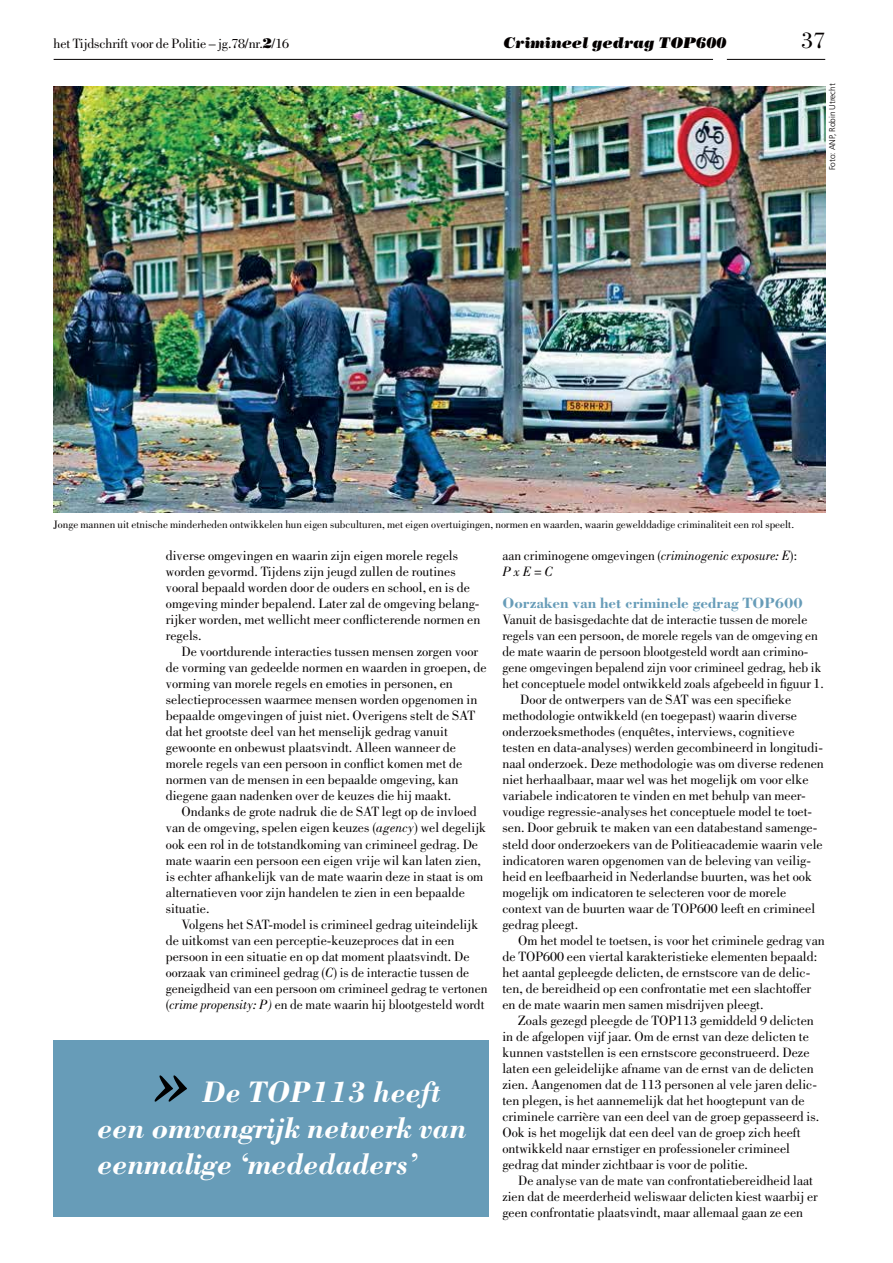
<style>
.page{position:relative;width:893px;height:1263px;background:#fff}
.page>*{position:absolute;margin:0;border:0;box-sizing:border-box;transform-origin:0 0}
.t1{font:italic 700 30.6px/36.2px "Bodoni Std";color:#fff}
.t2{font:23.7px "Bodoni Std";color:#040000}
.t3{font:700 15.3px "Bodoni Std";color:#679cb8}
.t4{font:italic 15.3px "Bodoni Std Poster";color:#040000}
.t5{font:13.95px/16px "Bodoni Std";color:#040000}
.t6{font:11.1px "Bodoni Std";color:#040000}
.t7{font:300 8.4px "Frutiger LT Std";color:#040000}
.s1{font-family:"Bodoni Std Poster"}
.s2{font-style:italic}
</style>
<div class="page">
<hr style="left:54px;top:59px;width:659px;height:1px;background:#040000">
<hr style="left:727px;top:59px;width:98px;height:1px;background:#040000">
<img style="left:54px;top:86px;width:771px;height:426px">
<div style="left:54px;top:1041px;width:435px;height:176px;background:#679cb8"></div>
<svg style="left:155px;top:1075px;width:32px;height:27px"></svg>
<p class="t5" style="left:54px;top:37px;width:237px">het Tijdschrift voor de Politie – jg.78/nr.<span class="s1">2</span>/16</p>
<p class="t4" style="left:503px;top:37px;width:225px">Crimineel gedrag TOP600</p>
<h2 class="t2" style="left:801px;top:31px;width:25px">37</h2>
<p class="t7" style="left:827px;top:170px;width:88px;rotate:-90deg">Foto: ANP, Robin Utrecht</p>
<p class="t6" style="left:54px;top:520px;width:742px">Jonge mannen uit etnische minderheden ontwikkelen hun eigen subculturen, met eigen overtuigingen, normen en waarden, waarin gewelddadige criminaliteit een rol speelt.</p>
<p class="t5" style="left:166px;top:549px;width:316px">diverse omgevingen en waarin zijn eigen morele regels worden gevormd. Tijdens zijn jeugd zullen de routines vooral bepaald worden door de ouders en school, en is de omgeving minder bepalend. Later zal de omgeving belang&shy;rijker worden, met wellicht meer conflicterende normen en regels.</p>
<p class="t5" style="left:166px;top:645px;width:322px;text-indent:16px">De voortdurende interacties tussen mensen zorgen voor de vorming van gedeelde normen en waarden in groepen, de vorming van morele regels en emoties in personen, en selectieprocessen waarmee mensen worden opgenomen in bepaalde omgevingen of juist niet. Overigens stelt de SAT dat het grootste deel van het menselijk gedrag vanuit gewoonte en onbewust plaatsvindt. Alleen wanneer de morele regels van een persoon in conflict komen met de normen van de mensen in een bepaalde omgeving, kan diegene gaan nadenken over de keuzes die hij maakt.</p>
<p class="t5" style="left:166px;top:805px;width:322px;text-indent:16px">Ondanks de grote nadruk die de SAT legt op de invloed van de omgeving, spelen eigen keuzes (<span class="s2">agency</span>) wel degelijk ook een rol in de totstandkoming van crimineel gedrag. De mate waarin een persoon een eigen vrije wil kan laten zien, is echter afhankelijk van de mate waarin deze in staat is om alternatieven voor zijn handelen te zien in een bepaalde situatie.</p>
<p class="t5" style="left:166px;top:917px;width:323px;text-indent:16px">Volgens het SAT-model is crimineel gedrag uiteindelijk de uitkomst van een perceptie-keuzeproces dat in een persoon in een situatie en op dat moment plaatsvindt. De oorzaak van crimineel gedrag (<span class="s2">C</span>) is de interactie tussen de geneigdheid van een persoon om crimineel gedrag te vertonen (<span class="s2">crime propensity: P)</span> en de mate waarin hij blootgesteld wordt</p>
<h1 class="t1" style="left:97px;top:1076px;width:371px;text-indent:105px">De TOP113 heeft een omvangrijk netwerk van eenmalige ‘mededaders’</h1>
<p class="t5" style="left:502px;top:549px;width:296px">aan criminogene omgevingen (<span class="s2">criminogenic exposure: E</span>):<br><span class="s2">P x E = C</span></p>
<p class="t3" style="left:502px;top:597px;width:302px">Oorzaken van het criminele gedrag TOP600</p>
<p class="t5" style="left:502px;top:613px;width:306px">Vanuit de basisgedachte dat de interactie tussen de morele</p>
<p class="t5" style="left:502px;top:629px;width:317px">regels van een persoon, de morele regels van de omgeving en</p>
<p class="t5" style="left:502px;top:645px;width:307px">de mate waarin de persoon blootgesteld wordt aan crimino-</p>
<p class="t5" style="left:502px;top:661px;width:320px">gene omgevingen bepalend zijn voor crimineel gedrag, heb ik</p>
<p class="t5" style="left:502px;top:677px;width:323px">het conceptuele model ontwikkeld zoals afgebeeld in figuur 1.</p>
<p class="t5" style="left:520px;top:693px;width:273px">Door de ontwerpers van de SAT was een specifieke</p>
<p class="t5" style="left:502px;top:709px;width:296px">methodologie ontwikkeld (en toegepast) waarin diverse</p>
<p class="t5" style="left:502px;top:725px;width:294px">onderzoeksmethodes (enquêtes, interviews, cognitieve</p>
<p class="t5" style="left:502px;top:741px;width:322px">testen en data-analyses) werden gecombineerd in longitudi-</p>
<p class="t5" style="left:502px;top:757px;width:323px">naal onderzoek. Deze methodologie was om diverse redenen</p>
<p class="t5" style="left:502px;top:773px;width:308px">niet herhaalbaar, maar wel was het mogelijk om voor elke</p>
<p class="t5" style="left:502px;top:789px;width:305px">variabele indicatoren te vinden en met behulp van meer-</p>
<p class="t5" style="left:502px;top:805px;width:311px">voudige regressie-analyses het conceptuele model te toet-</p>
<p class="t5" style="left:502px;top:821px;width:316px">sen. Door gebruik te maken van een databestand samenge-</p>
<p class="t5" style="left:502px;top:837px;width:322px">steld door onderzoekers van de Politieacademie waarin vele</p>
<p class="t5" style="left:502px;top:853px;width:310px">indicatoren waren opgenomen van de beleving van veilig-</p>
<p class="t5" style="left:502px;top:869px;width:311px">heid en leefbaarheid in Nederlandse buurten, was het ook</p>
<p class="t5" style="left:502px;top:885px;width:285px">mogelijk om indicatoren te selecteren voor de morele</p>
<p class="t5" style="left:502px;top:901px;width:314px">context van de buurten waar de TOP600 leeft en crimineel</p>
<p class="t5" style="left:502px;top:917px;width:77px">gedrag pleegt.</p>
<p class="t5" style="left:518px;top:933px;width:308px">Om het model te toetsen, is voor het criminele gedrag van</p>
<p class="t5" style="left:502px;top:949px;width:316px">de TOP600 een viertal karakteristieke elementen bepaald:</p>
<p class="t5" style="left:502px;top:965px;width:309px">het aantal gepleegde delicten, de ernstscore van de delic-</p>
<p class="t5" style="left:502px;top:981px;width:310px">ten, de bereidheid op een confrontatie met een slachtoffer</p>
<p class="t5" style="left:502px;top:997px;width:263px">en de mate waarin men samen misdrijven pleegt.</p>
<p class="t5" style="left:518px;top:1013px;width:297px">Zoals gezegd pleegde de TOP113 gemiddeld 9 delicten</p>
<p class="t5" style="left:502px;top:1029px;width:308px">in de afgelopen vijf jaar. Om de ernst van deze delicten te</p>
<p class="t5" style="left:502px;top:1045px;width:309px">kunnen vaststellen is een ernstscore geconstrueerd. Deze</p>
<p class="t5" style="left:502px;top:1061px;width:313px">laten een geleidelijke afname van de ernst van de delicten</p>
<p class="t5" style="left:502px;top:1077px;width:316px">zien. Aangenomen dat de 113 personen al vele jaren delic-</p>
<p class="t5" style="left:502px;top:1093px;width:304px">ten plegen, is het aannemelijk dat het hoogtepunt van de</p>
<p class="t5" style="left:502px;top:1109px;width:318px">criminele carrière van een deel van de groep gepasseerd is.</p>
<p class="t5" style="left:502px;top:1125px;width:300px">Ook is het mogelijk dat een deel van de groep zich heeft</p>
<p class="t5" style="left:502px;top:1141px;width:289px">ontwikkeld naar ernstiger en professioneler crimineel</p>
<p class="t5" style="left:502px;top:1157px;width:247px">gedrag dat minder zichtbaar is voor de politie.</p>
<p class="t5" style="left:518px;top:1173px;width:296px">De analyse van de mate van confrontatiebereidheid laat</p>
<p class="t5" style="left:502px;top:1189px;width:317px">zien dat de meerderheid weliswaar delicten kiest waarbij er</p>
<p class="t5" style="left:502px;top:1205px;width:302px">geen confrontatie plaatsvindt, maar allemaal gaan ze een</p>
</div>
